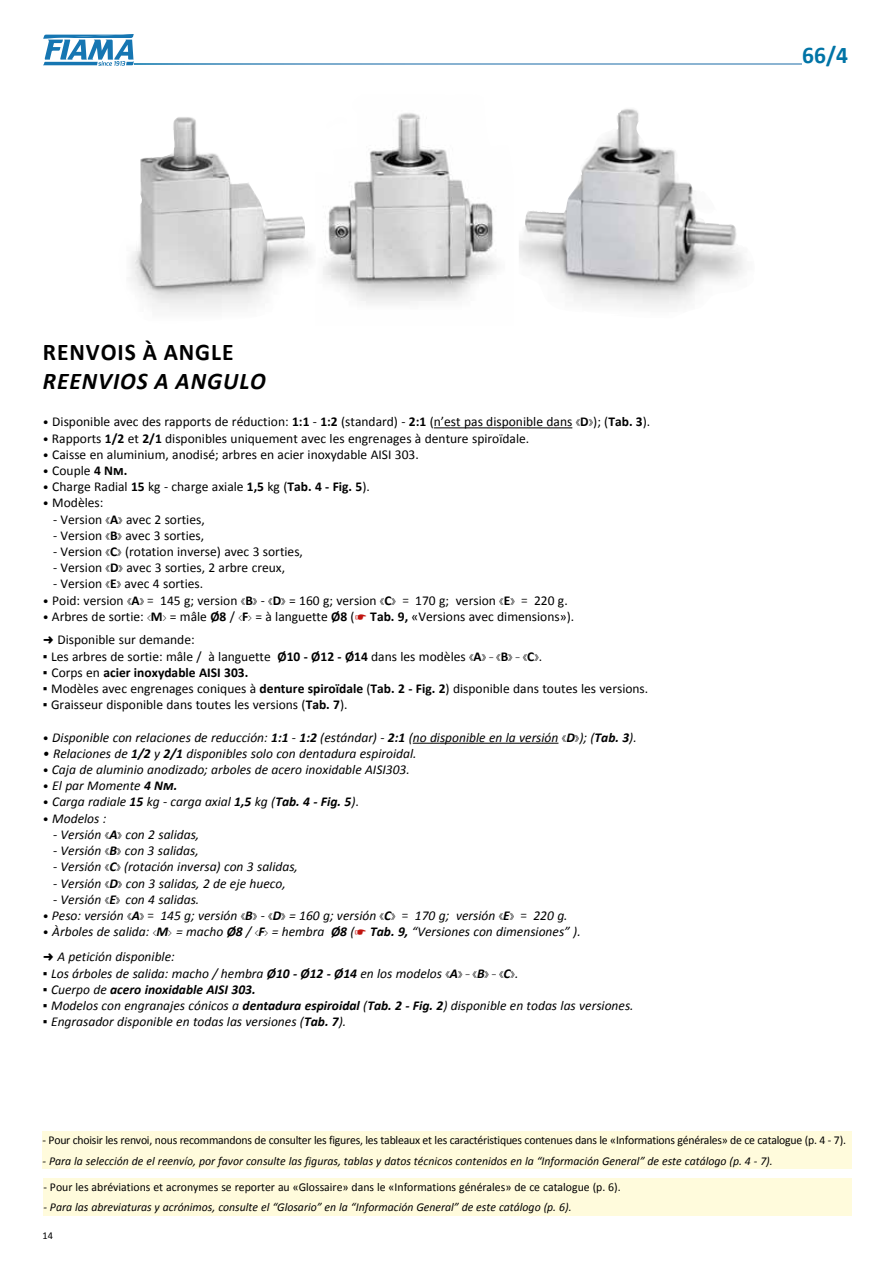
<style>
.page{position:relative;width:893px;height:1263px;background:#fff}
.page>*{position:absolute;margin:0;border:0;box-sizing:border-box;transform-origin:0 0}
.t1{font:italic 700 24px "Calibri";letter-spacing:.04em;color:#000}
.t2{font:700 24px "Calibri";letter-spacing:.04em;color:#000}
.t3{font:700 24px "Calibri";color:#0074a6}
.t4{font:13.5px/23.7px "Calibri";color:#000}
.t5{font:italic 13.5px/25.2px "Calibri";color:#000}
.t6{font:italic 700 13.5px "Calibri";color:#000}
.t7{font:700 13.5px "Calibri";color:#000}
.t8{font:italic 12px "Calibri";color:#000}
.t9{font:12px "Calibri";letter-spacing:-.02em;color:#000}
.t10{font:12px "Calibri";color:#000}
.t11{font:10.5px "Calibri";color:#000}
.s1{font-size:12px}
.s2{font-weight:700}
.s3{font-family:"MS Gothic";font-size:9px}
.s4{font-family:"MS Gothic";font-size:12px}
.s5{font-family:"MS Gothic";font-size:7.5px}
.s6{font-family:"MS Gothic";font-size:12px;color:#c0130e}
.s7{font-family:"MS Gothic";font-size:11.25px}
.s8{font-weight:400}
.s9{font-style:normal;font-size:12px}
.s10{font-family:"MS Gothic";font-style:normal;font-size:9px}
.s11{font-style:normal}
.s12{font-family:"MS Gothic";font-style:normal;font-size:12px}
.s13{font-family:"MS Gothic";font-style:normal;font-size:7.5px}
.s14{font-family:"MS Gothic";font-style:normal;font-size:12px;color:#c0130e}
.s15{font-family:"MS Gothic";font-style:normal;font-size:11.25px}
.s16{font-weight:400;font-style:normal}
</style>
<div class="page">
<hr style="left:434px;top:427px;width:138px;height:1px;background:#000">
<hr style="left:413px;top:743px;width:145px;height:1px;background:#000">
<img style="left:130px;top:117px;width:181px;height:193px">
<img style="left:519px;top:109px;width:225px;height:198px">
<img style="left:323px;top:113px;width:174px;height:191px">
<svg style="left:43px;top:34px;width:91px;height:32px"></svg>
<svg style="left:135px;top:63px;width:667px;height:2px"></svg>
<div style="left:43px;top:1131px;width:809px;height:37px;background:#fffbdc"></div>
<div style="left:43px;top:1178px;width:809px;height:37px;background:#fffbdc"></div>
<h1 class="t2" style="left:43px;top:337px;width:192px">RENVOIS À ANGLE</h1>
<h1 class="t1" style="left:43px;top:366px;width:224px">REENVIOS A ANGULO</h1>
<p class="t4" style="left:43px;top:410px;width:609px"><span class="s1">•</span> Disponible avec des rapports de réduction: <span class="s2">1:1</span> - <span class="s2">1:2</span> (standard) - <span class="s2">2:1</span> (n’est pas disponible dans <span class="s3">«</span><span class="s2">D</span><span class="s3">»</span>); (<span class="s2">Tab. 3</span>).</p>
<p class="t4" style="left:43px;top:426px;width:488px"><span class="s1">•</span> Rapports <span class="s2">1/2</span> et <span class="s2">2/1</span> disponibles uniquement avec les engrenages à denture spiroïdale.</p>
<p class="t4" style="left:43px;top:442px;width:377px"><span class="s1">•</span> Caisse en aluminium, anodisé; arbres en acier inoxydable AISI 303.</p>
<p class="t4" style="left:43px;top:459px;width:86px"><span class="s1">•</span> Couple <span class="s2">4 Nm.</span></p>
<p class="t4" style="left:43px;top:475px;width:328px"><span class="s1">•</span> Charge Radial <span class="s2">15</span> kg - charge axiale <span class="s2">1,5</span> kg (<span class="s2">Tab. 4 - Fig. 5</span>).</p>
<p class="t4" style="left:43px;top:491px;width:62px"><span class="s1">•</span> Modèles:</p>
<p class="t4" style="left:53px;top:507px;width:153px">- Version <span class="s3">«</span><span class="s2">A</span><span class="s3">»</span> avec 2 sorties,</p>
<p class="t4" style="left:53px;top:523px;width:153px">- Version <span class="s3">«</span><span class="s2">B</span><span class="s3">»</span> avec 3 sorties,</p>
<p class="t4" style="left:53px;top:540px;width:251px">- Version <span class="s3">«</span><span class="s2">C</span><span class="s3">»</span> (rotation inverse) avec 3 sorties,</p>
<p class="t4" style="left:53px;top:556px;width:234px">- Version <span class="s3">«</span><span class="s2">D</span><span class="s3">»</span> avec 3 sorties, 2 arbre creux,</p>
<p class="t4" style="left:53px;top:572px;width:152px">- Version <span class="s3">«</span><span class="s2">E</span><span class="s3">»</span> avec 4 sorties.</p>
<p class="t4" style="left:43px;top:588px;width:526px"><span class="s1">•</span> Poid: version <span class="s3">«</span><span class="s2">A</span><span class="s3">»</span> <span class="s4">=</span> 145 g; version <span class="s3">«</span><span class="s2">B</span><span class="s3">»</span> - <span class="s3">«</span><span class="s2">D</span><span class="s3">»</span> = 160 g; version <span class="s3">«</span><span class="s2">C</span><span class="s3">»</span> <span class="s4">=</span> 170 g; version <span class="s3">«</span><span class="s2">E</span><span class="s3">»</span> <span class="s4">=</span> 220 g.</p>
<p class="t4" style="left:43px;top:604px;width:533px"><span class="s1">•</span> Arbres de sortie: <span class="s5">&lt;</span><span class="s2">M</span><span class="s5">&gt;</span> = mâle <span class="s2">Ø8</span> / <span class="s5">&lt;</span><span class="s2">F</span><span class="s5">&gt;</span> = à languette <span class="s2">Ø8</span> (<span class="s6">☛</span> <span class="s2">Tab. 9,</span> «Versions avec dimensions»). <span class="s7">➜</span> Disponible sur demande:</p>
<p class="t4" style="left:43px;top:644px;width:501px">▪ Les arbres de sortie: mâle / à languette <span class="s2">Ø10 - Ø12 - Ø14</span> dans les modèles <span class="s3">«</span><span class="s2">A</span><span class="s3">» - «</span><span class="s2">B</span><span class="s3">» - «</span><span class="s2">C</span><span class="s3">»</span>.</p>
<p class="t7" style="left:43px;top:664px;width:207px"><span class="s8">▪ Corps en</span> acier inoxydable AISI 303.</p>
<p class="t4" style="left:43px;top:677px;width:607px">▪ Modèles avec engrenages coniques à <span class="s2">denture spiroïdale</span> (<span class="s2">Tab. 2 - Fig. 2</span>) disponible dans toutes les versions.</p>
<p class="t4" style="left:43px;top:693px;width:306px">▪ Graisseur disponible dans toutes les versions (<span class="s2">Tab. 7</span>).</p>
<p class="t5" style="left:43px;top:724px;width:595px"><span class="s9">•</span> Disponible con relaciones de reducción: <span class="s2">1:1</span> - <span class="s2">1:2</span> (estándar) - <span class="s2">2:1</span> (no disponible en la versión <span class="s10">«</span><span class="s2">D</span><span class="s10">»</span>); (<span class="s2">Tab. 3</span>).</p>
<p class="t5" style="left:43px;top:740px;width:375px">• Relaciones de <span class="s2">1/2</span> y <span class="s2">2/1</span> disponibles solo con dentadura espiroidal.</p>
<p class="t5" style="left:43px;top:756px;width:368px"><span class="s9">•</span> Caja de aluminio anodizado; arboles de acero inoxidable AISI303.</p>
<p class="t5" style="left:43px;top:773px;width:136px"><span class="s9">•</span> El par Momente <span class="s2">4 Nm.</span></p>
<p class="t5" style="left:43px;top:789px;width:317px"><span class="s9">•</span> Carga radiale <span class="s2">15</span> kg - carga axial <span class="s2">1,5</span> kg (<span class="s2">Tab. 4 - Fig. 5</span>)<span class="s11">.</span></p>
<p class="t5" style="left:43px;top:805px;width:65px"><span class="s9">•</span> Modelos :</p>
<p class="t5" style="left:53px;top:821px;width:148px">- Versión <span class="s10">«</span><span class="s2">A</span><span class="s10">»</span> con 2 salidas,</p>
<p class="t5" style="left:53px;top:837px;width:147px">- Versión <span class="s10">«</span><span class="s2">B</span><span class="s10">»</span> con 3 salidas,</p>
<p class="t5" style="left:53px;top:854px;width:246px">- Versión <span class="s10">«</span><span class="s2">C</span><span class="s10">»</span> (rotación inversa) con 3 salidas,</p>
<p class="t5" style="left:53px;top:870px;width:234px">- Versión <span class="s10">«</span><span class="s2">D</span><span class="s10">»</span> con 3 salidas, 2 de eje hueco,</p>
<p class="t5" style="left:53px;top:886px;width:148px">- Versión <span class="s10">«</span><span class="s2">E</span><span class="s10">»</span> con 4 salidas.</p>
<p class="t5" style="left:43px;top:902px;width:526px"><span class="s9">•</span> Peso: versión <span class="s10">«</span><span class="s2">A</span><span class="s10">»</span> <span class="s12">=</span> 145 g; versión <span class="s10">«</span><span class="s2">B</span><span class="s10">»</span> - <span class="s10">«</span><span class="s2">D</span><span class="s10">»</span> = 160 g; versión <span class="s10">«</span><span class="s2">C</span><span class="s10">»</span> <span class="s12">=</span> 170 g; versión <span class="s10">«</span><span class="s2">E</span><span class="s10">»</span> <span class="s12">=</span> 220 g.</p>
<p class="t5" style="left:43px;top:918px;width:539px"><span class="s9">•</span> Àrboles de salida: <span class="s13">&lt;</span><span class="s2">M</span><span class="s13">&gt;</span> = macho <span class="s2">Ø8</span> / <span class="s13">&lt;</span><span class="s2">F</span><span class="s13">&gt;</span> = hembra <span class="s2">Ø8</span> (<span class="s14">☛</span> <span class="s2">Tab. 9,</span> “Versiones con dimensiones” ). <span class="s15">➜</span> A petición disponible:</p>
<p class="t5" style="left:43px;top:960px;width:477px"><span class="s11">▪</span> Los árboles de salida: macho / hembra <span class="s2">Ø10 - Ø12 - Ø14</span> en los modelos <span class="s10">«</span><span class="s2">A</span><span class="s10">» - «</span><span class="s2">B</span><span class="s10">» - «</span><span class="s2">C</span><span class="s10">»</span>.</p>
<p class="t6" style="left:43px;top:981px;width:214px"><span class="s16">▪</span> <span class="s8">Cuerpo de</span> acero inoxidable AISI 303.</p>
<p class="t5" style="left:43px;top:992px;width:592px"><span class="s11">▪</span> Modelos con engranajes cónicos a <span class="s2">dentadura espiroidal</span> (<span class="s2">Tab. 2 - Fig. 2</span>) disponible en todas las versiones.</p>
<p class="t5" style="left:43px;top:1008px;width:305px"><span class="s11">▪</span> Engrasador disponible en todas las versiones (<span class="s2">Tab. 7</span>).</p>
<h1 class="t3" style="left:802px;top:40px;width:47px">66/4</h1>
<p class="t9" style="left:43px;top:1133px;width:805px">- Pour choisir les renvoi, nous recommandons de consulter les figures, les tableaux et les caractéristiques contenues dans le «Informations générales» de ce catalogue (p. 4 - 7).</p>
<p class="t8" style="left:43px;top:1152px;width:732px">- Para la selección de el reenvío, por favor consulte las figuras, tablas y datos técnicos contenidos en la “Información General” de este catálogo (p. 4 - 7).</p>
<p class="t10" style="left:43px;top:1180px;width:579px">- Pour les abréviations et acronymes se reporter au «Glossaire» dans le «Informations générales» de ce catalogue (p. 6).</p>
<p class="t8" style="left:43px;top:1198px;width:530px">- Para las abreviaturas y acrónimos, consulte el “Glosario” en la “Información General” de este catálogo (p. 6).</p>
<p class="t11" style="left:43px;top:1229px;width:12px">14</p>
</div>
